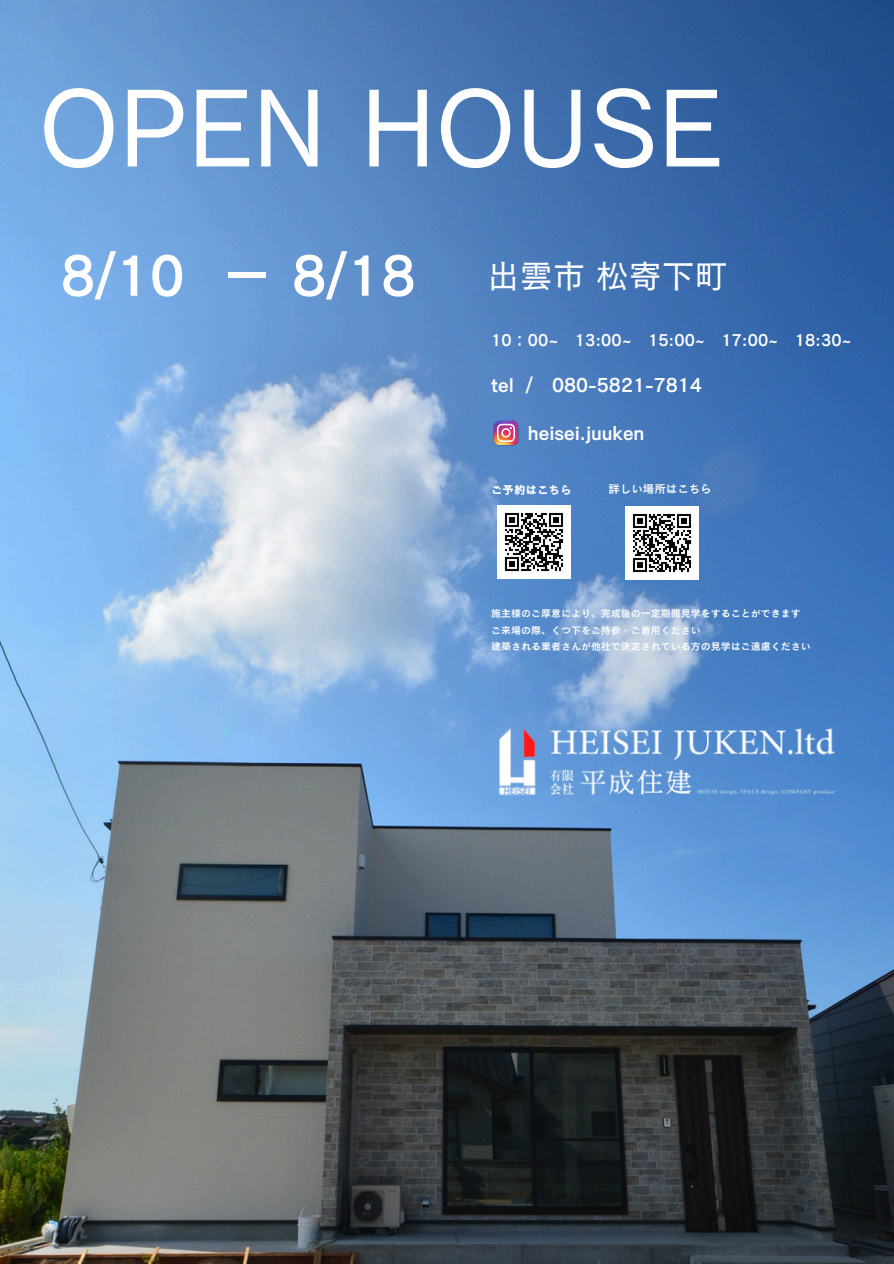
<style>
.page{position:relative;width:894px;height:1264px;background:#fff}
.page>*{position:absolute;margin:0;border:0;box-sizing:border-box;transform-origin:0 0}
.t1{font:107.55px "Canva Cezanne Pro N M";color:#fefefe}
.t2{font:55.35px "Canva Cezanne Pro N DB";color:#fefefe}
.t3{font:32.85px "Canva Cezanne Pro N M";color:#fefefe}
.t4{font:19.35px "Canva Cezanne Pro N DB";color:#fefefe}
.t5{font:16.35px "Canva Cezanne Pro N DB";color:#fefefe}
.t6{font:11.55px "Canva Cezanne Pro N DB";color:#fefefe}
.t7{font:11.55px "Canva Cezanne Pro N B";color:#fefefe}
.t8{font:10.05px "Canva Cezanne Pro N DB";color:#fefefe}
</style>
<div class="page">
<img style="left:0;top:0;width:893px;height:1263px">
<img style="left:491px;top:720px;width:355px;height:89px">
<img style="left:491px;top:420px;width:29px;height:25px">
<img style="left:497px;top:505px;width:73px;height:73px">
<img style="left:625px;top:507px;width:73px;height:73px">
<p class="t1" style="left:39px;top:72px;width:684px">OPEN HOUSE</p>
<p class="t2" style="left:61px;top:247px;width:356px">8/10 － 8/18</p>
<h5 class="t3" style="left:486px;top:259px;width:242px">出雲市松寄下町</h5>
<h4 class="t5" style="left:491px;top:332px;width:362px">10：00∼ 13:00~ 15:00~ 17:00~ 18:30~</h4>
<p class="t4" style="left:491px;top:374px;width:212px">tel / 080-5821-7814</p>
<h3 class="t4" style="left:527px;top:423px;width:118px">heisei.juuken</h3>
<p class="t7" style="left:491px;top:483px;width:82px">ご予約はこちら</p>
<p class="t6" style="left:608px;top:482px;width:105px">詳しい場所はこちら</p>
<h4 class="t8" style="left:491px;top:608px;width:311px">施主様のご厚意により、完成後の一定期間見学をすることができます</h4>
<h6 class="t8" style="left:491px;top:625px;width:211px">ご来場の際、くつ下をご持参・ご着用ください</h6>
<p class="t8" style="left:491px;top:641px;width:321px">建築される業者さんが他社で決定されている方の見学はご遠慮ください</p>
</div>
